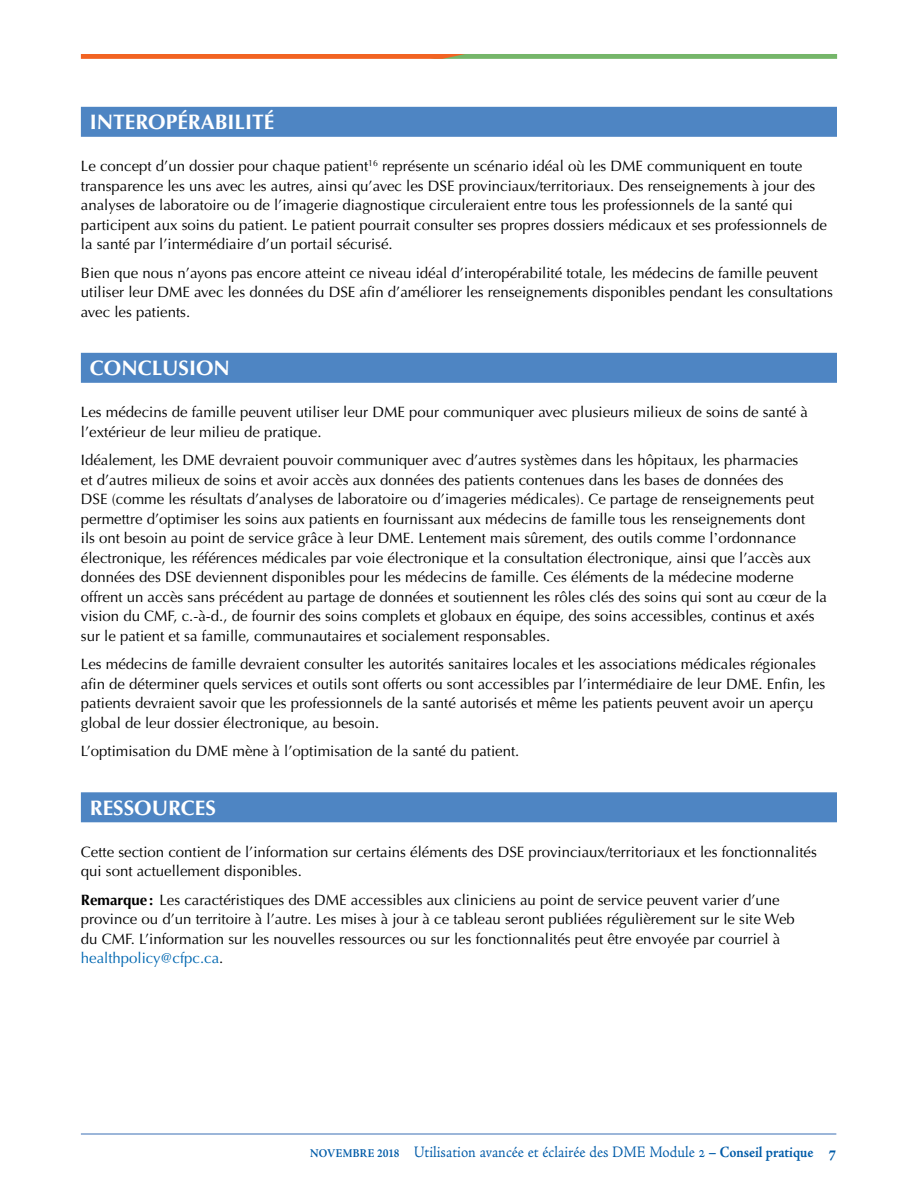
<style>
.page{position:relative;width:918px;height:1188px;background:#fff}
.page>*{position:absolute;margin:0;border:0;box-sizing:border-box;transform-origin:0 0}
.t1{font:700 21px "Optima";color:#fff}
.t2{font:15.75px "Adobe Jenson Pro Lt Capt";color:#005ba8;scale:.9 1}
.t3{font:15px/19.5px "Optima";color:#000}
.s1{font-family:"Times"}
.s2{font-weight:700}
.s3{color:#0067b1}
.s4{font-family:"Adobe Jenson Pro";font-weight:700;font-size:12px}
.s5{font-family:"Adobe Jenson Pro";font-weight:700}
.s6{font-family:"Adobe Jenson Pro";font-weight:700;font-size:18px}
</style>
<div class="page">
<hr style="left:81px;top:1134px;width:755px;height:1px;background:#3b6fb4">
<svg style="left:81px;top:54px;width:756px;height:5px;background:#b4904b"></svg>
<div style="left:81px;top:107px;width:756px;height:30px;background:#4e85c3"></div>
<div style="left:81px;top:353px;width:756px;height:30px;background:#4e85c3"></div>
<div style="left:81px;top:792px;width:756px;height:30px;background:#4e85c3"></div>
<h1 class="t1" style="left:90px;top:110px;width:186px">INTEROPÉRABILITÉ</h1>
<p class="t3" style="left:81px;top:157px;width:747px">Le concept d’un dossier pour chaque patient<sup>16</sup> représente un scénario idéal où les DME communiquent en toute transparence les uns avec les autres, ainsi qu’avec les DSE provinciaux/territoriaux. Des renseignements à jour des analyses de laboratoire ou de l’imagerie diagnostique circuleraient entre tous les professionnels de la santé qui participent aux soins du patient. Le patient pourrait consulter ses propres dossiers médicaux et ses professionnels de la santé par l’intermédiaire d’un portail sécurisé.</p>
<p class="t3" style="left:81px;top:263px;width:754px">Bien que nous n’ayons pas encore atteint ce niveau idéal d’interopérabilité totale, les médecins de famille peuvent utiliser leur DME avec les données du DSE afin d’améliorer les renseignements disponibles pendant les consultations avec les patients.</p>
<h1 class="t1" style="left:90px;top:356px;width:142px">CONCLUSION</h1>
<p class="t3" style="left:81px;top:403px;width:728px">Les médecins de famille peuvent utiliser leur DME pour communiquer avec plusieurs milieux de soins de santé à l’extérieur de leur milieu de pratique.</p>
<p class="t3" style="left:81px;top:451px;width:748px">Idéalement, les DME devraient pouvoir communiquer avec d’autres systèmes dans les hôpitaux, les pharmacies<br>et d’autres milieux de soins et avoir accès aux données des patients contenues dans les bases de données des<br>DSE (comme les résultats d’analyses de laboratoire ou d’imageries médicales). Ce partage de renseignements peut permettre d’optimiser les soins aux patients en fournissant aux médecins de famille tous les renseignements dont<br>ils ont besoin au point de service grâce à leur DME. Lentement mais sûrement, des outils comme l<span class="s1">̓</span>ordonnance électronique, les références médicales par voie électronique et la consultation électronique, ainsi que l’accès aux données des DSE deviennent disponibles pour les médecins de famille. Ces éléments de la médecine moderne offrent un accès sans précédent au partage de données et soutiennent les rôles clés des soins qui sont au cœur de la vision du CMF, c.-à-d., de fournir des soins complets et globaux en équipe, des soins accessibles, continus et axés sur le patient et sa famille, communautaires et socialement responsables.</p>
<p class="t3" style="left:81px;top:655px;width:746px">Les médecins de famille devraient consulter les autorités sanitaires locales et les associations médicales régionales afin de déterminer quels services et outils sont offerts ou sont accessibles par l’intermédiaire de leur DME. Enfin, les patients devraient savoir que les professionnels de la santé autorisés et même les patients peuvent avoir un aperçu global de leur dossier électronique, au besoin.</p>
<p class="t3" style="left:81px;top:742px;width:440px">L’optimisation du DME mène à l’optimisation de la santé du patient.</p>
<h1 class="t1" style="left:90px;top:795px;width:128px">RESSOURCES</h1>
<p class="t3" style="left:81px;top:842px;width:737px">Cette section contient de l’information sur certains éléments des DSE provinciaux/territoriaux et les fonctionnalités qui sont actuellement disponibles.</p>
<p class="t3" style="left:81px;top:890px;width:715px"><span class="s2">Remarque:</span> Les caractéristiques des DME accessibles aux cliniciens au point de service peuvent varier d’une province ou d’un territoire à l’autre. Les mises à jour à ce tableau seront publiées régulièrement sur le site Web du CMF. L’information sur les nouvelles ressources ou sur les fonctionnalités peut être envoyée par courriel à <span class="s3">healthpolicy@cfpc.ca</span>.</p>
<p class="t2" style="left:310px;top:1143px;width:586px"><span class="s4">NOVEMBRE 2018</span> Utilisation avancée et éclairée des DME Module 2 <span class="s5">– Conseil pratique</span> <span class="s6">7</span></p>
</div>
